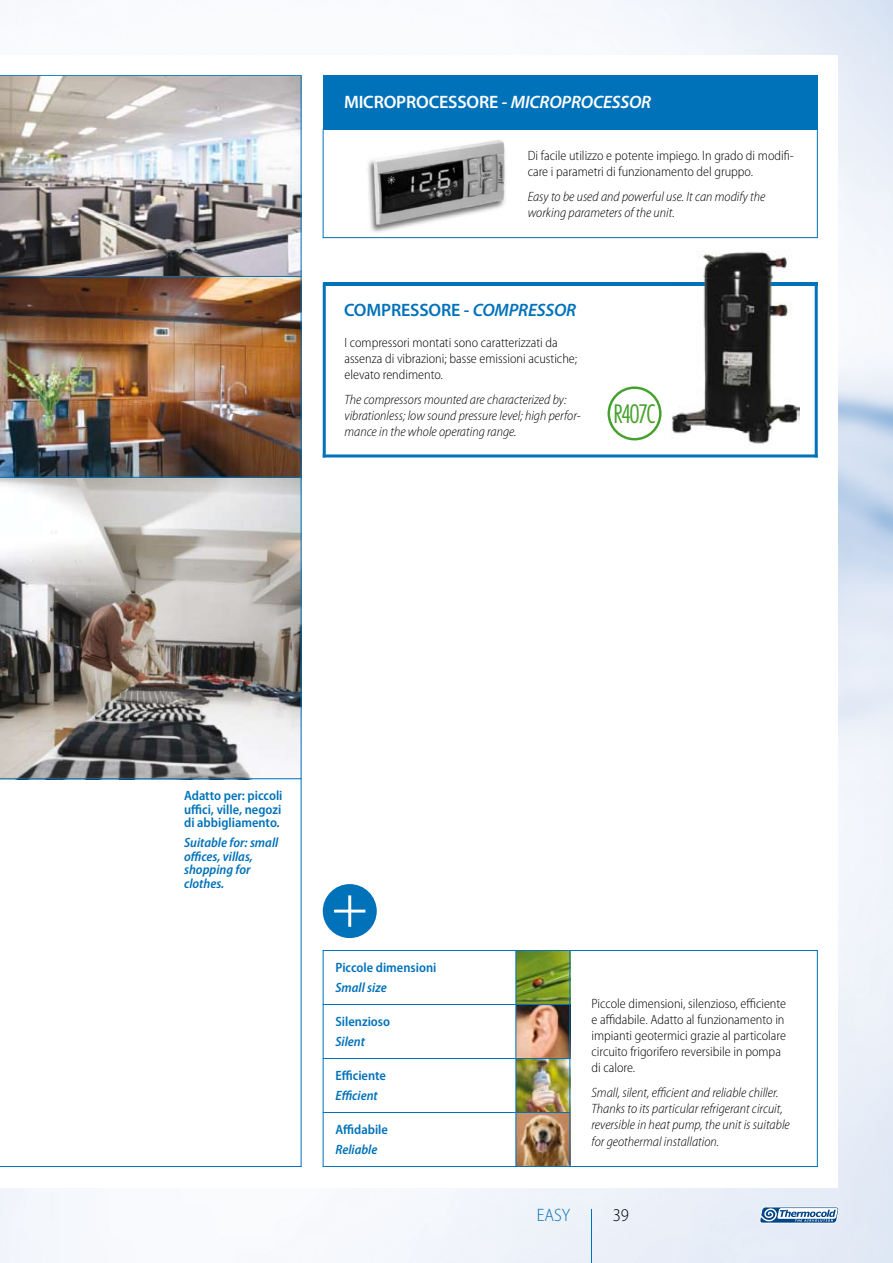
<style>
.page{position:relative;width:893px;height:1263px;background:#fff}
.page>*{position:absolute;margin:0;border:0;box-sizing:border-box;transform-origin:0 0}
.t1{font:300 condensed 24.75px "Futura";letter-spacing:-.075em;color:#45a12b}
.t2{font:600 18px "Myriad Pro";letter-spacing:-.01em;color:#fff}
.t3{font:600 18px "Myriad Pro";letter-spacing:-.01em;color:#0072ba}
.t4{font:300 semi-condensed 18px "Myriad Pro";color:#0072ba}
.t5{font:300 semi-condensed 18px "Myriad Pro";color:#000}
.t6{font:300 semi-condensed 13.5px/16.2px "Myriad Pro";color:#000}
.t7{font:italic 300 semi-condensed 13.5px/16.2px "Myriad Pro";color:#000}
.t8{font:600 semi-condensed 13.5px/13.5px "Myriad Pro";color:#0072ba;text-align:justify}
.t9{font:italic 600 semi-condensed 13.5px/13.5px "Myriad Pro";color:#0072ba}
.s1{font-style:italic}
</style>
<div class="page">
<img style="left:0;top:76px;width:301px;height:702px">
<hr style="left:323px;top:129px;width:1px;height:109px;background:#0072ba">
<hr style="left:817px;top:129px;width:1px;height:109px;background:#0072ba">
<hr style="left:323px;top:129px;width:495px;height:1px;background:#0072ba">
<hr style="left:323px;top:237px;width:495px;height:1px;background:#0072ba">
<div style="left:323px;top:75px;width:495px;height:54px;background:#0072ba"></div>
<img style="left:368px;top:140px;width:137px;height:93px">
<hr style="left:591px;top:1209px;width:1px;height:54px;background:#0072ba">
<svg style="left:759px;top:1206px;width:81px;height:18px"></svg>
<hr style="left:0;top:75px;width:301px;height:1px;background:#0072ba">
<hr style="left:0;top:1166px;width:301px;height:1px;background:#0072ba">
<hr style="left:0;top:778px;width:301px;height:1px;background:#0072ba">
<hr style="left:0;top:477px;width:301px;height:1px;background:#0072ba">
<hr style="left:0;top:276px;width:301px;height:1px;background:#0072ba">
<img style="left:516px;top:951px;width:53px;height:215px">
<hr style="left:323px;top:1004px;width:247px;height:1px;background:#0072ba">
<hr style="left:323px;top:950px;width:495px;height:1px;background:#0072ba">
<hr style="left:323px;top:1058px;width:247px;height:1px;background:#0072ba">
<hr style="left:323px;top:1112px;width:247px;height:1px;background:#0072ba">
<div style="left:323px;top:884px;width:54px;height:54px;background:#0072ba;border-radius:50%"></div>
<hr style="left:334px;top:910px;width:31px;height:2px;background:#fff">
<hr style="left:348px;top:895px;width:3px;height:32px;background:#fff">
<hr style="left:569px;top:950px;width:1px;height:217px;background:#0072ba">
<hr style="left:515px;top:950px;width:1px;height:217px;background:#0072ba">
<hr style="left:817px;top:950px;width:1px;height:217px;background:#0072ba">
<hr style="left:323px;top:950px;width:1px;height:217px;background:#0072ba">
<hr style="left:301px;top:75px;width:1px;height:1092px;background:#0072ba">
<img style="left:671px;top:250px;width:128px;height:194px">
<hr style="left:323px;top:454px;width:495px;height:3px;background:#0072ba">
<hr style="left:815px;top:283px;width:3px;height:174px;background:#0072ba">
<hr style="left:323px;top:283px;width:3px;height:174px;background:#0072ba">
<div style="left:608px;top:386px;width:53px;height:54px;border:2px solid #45a12b;border-radius:50%"></div>
<hr style="left:323px;top:283px;width:495px;height:3px;background:#0072ba">
<img style="left:703px;top:283px;width:70px;height:3px">
<hr style="left:323px;top:1166px;width:495px;height:1px;background:#0072ba">
<h2 class="t2" style="left:344px;top:92px;width:309px">MICROPROCESSORE - <span class="s1">MICROPROCESSOR</span></h2>
<p class="t6" style="left:528px;top:147px;width:268px">Di facile utilizzo e potente impiego. In grado di modifi&shy;care i parametri di funzionamento del gruppo.</p>
<p class="t7" style="left:528px;top:188px;width:239px">Easy to be used and powerful use. It can modify the working parameters of the unit.</p>
<h2 class="t3" style="left:344px;top:300px;width:234px">COMPRESSORE - <span class="s1">COMPRESSOR</span></h2>
<p class="t6" style="left:344px;top:334px;width:234px">I compressori montati sono caratterizzati da assenza di vibrazioni; basse emissioni acustiche; elevato rendimento.</p>
<p class="t7" style="left:344px;top:392px;width:238px">The compressors mounted are characterized by: vibrationless; low sound pressure level; high perfor&shy;mance in the whole operating range.</p>
<h1 class="t1" style="left:614px;top:399px;width:43px">R407C</h1>
<p class="t8" style="left:184px;top:789px;width:100px">Adatto per: piccoli uffici, ville, negozi di abbigliamento.</p>
<p class="t9" style="left:184px;top:836px;width:96px">Suitable for: small offices, villas, shopping for clothes.</p>
<p class="t8" style="left:335px;top:961px;width:102px">Piccole dimensioni</p>
<p class="t9" style="left:335px;top:981px;width:53px">Small size</p>
<p class="t8" style="left:335px;top:1015px;width:56px">Silenzioso</p>
<p class="t9" style="left:335px;top:1035px;width:31px">Silent</p>
<p class="t8" style="left:335px;top:1069px;width:52px">Efficiente</p>
<p class="t9" style="left:335px;top:1089px;width:44px">Efficient</p>
<p class="t8" style="left:335px;top:1123px;width:54px">Affidabile</p>
<p class="t9" style="left:335px;top:1143px;width:43px">Reliable</p>
<p class="t6" style="left:591px;top:995px;width:196px">Piccole dimensioni, silenzioso, efficiente e affidabile. Adatto al funzionamento in impianti geotermici grazie al particolare circuito frigorifero reversibile in pompa di calore.</p>
<p class="t7" style="left:591px;top:1085px;width:200px">Small, silent, efficient and reliable chiller.<br>Thanks to its particular refrigerant circuit, reversible in heat pump, the unit is suitable for geothermal installation.</p>
<h2 class="t4" style="left:537px;top:1205px;width:35px">EASY</h2>
<h2 class="t5" style="left:613px;top:1205px;width:18px">39</h2>
</div>
